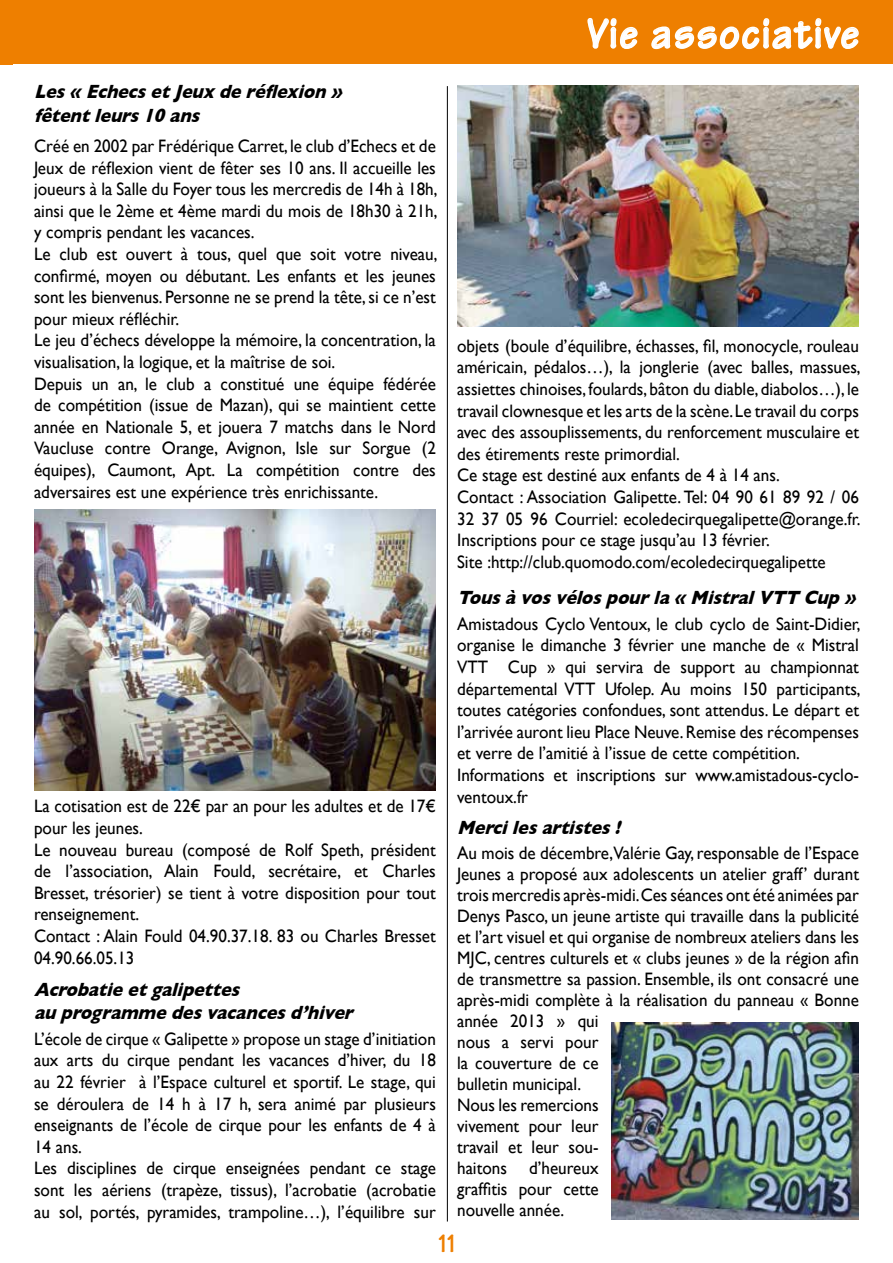
<style>
.page{position:relative;width:893px;height:1263px;background:#fff}
.page>*{position:absolute;margin:0;border:0;box-sizing:border-box;transform-origin:0 0}
.t1{font:700 45px "Tekton";letter-spacing:.04em;color:#fff;scale:.9 1}
.t2{font:700 27px "Tekton";color:#ee7f00}
.t3{font:italic 700 19.5px/23.4px "Gill Sans";color:#000;scale:.9 1}
.t4{font:18px/21.6px "Gill Sans";color:#000;scale:.95 1}
</style>
<div class="page">
<div style="left:0;top:0;width:893px;height:64px;background:#ee7f00"></div>
<svg style="left:587px;top:18px;width:51px;height:31px"></svg>
<svg style="left:651px;top:18px;width:208px;height:32px"></svg>
<img style="left:34px;top:510px;width:402px;height:281px">
<hr style="left:447px;top:86px;width:1px;height:1135px;background:#000">
<img style="left:611px;top:1022px;width:248px;height:197px">
<img style="left:457px;top:85px;width:402px;height:242px">
<p class="t3" style="left:34px;top:80px;width:350px">Les« EchecsetJeuxderéflexion » fêtentleurs10ans</p>
<p class="t4" style="left:34px;top:135px;width:426px">Créé en 2002 par Frédérique Carret, le club d’Echecs et de Jeux de réflexion vient de fêter ses 10 ans. Il accueille les joueurs à la Salle du Foyer tous les mercredis de 14h à 18h, ainsi que le 2ème et 4ème mardi du mois de 18h30 à 21h, y compris pendant les vacances.<br>Le club est ouvert à tous, quel que soit votre niveau, confirmé, moyen ou débutant. Les enfants et les jeunes sont les bienvenus. Personne ne se prend la tête, si ce n’est pour mieux réfléchir.<br>Le jeu d’échecs développe la mémoire, la concentration, la visualisation, la logique, et la maîtrise de soi.<br>Depuis un an, le club a constitué une équipe fédérée de compétition (issue de Mazan), qui se maintient cette année en Nationale 5, et jouera 7 matchs dans le Nord Vaucluse contre Orange, Avignon, Isle sur Sorgue (2 équipes), Caumont, Apt. La compétition contre des adversaires est une expérience très enrichissante.</p>
<p class="t4" style="left:34px;top:795px;width:425px">La cotisation est de 22€ par an pour les adultes et de 17€ pour les jeunes.<br>Le nouveau bureau (composé de Rolf Speth, président de l’association, Alain Fould, secrétaire, et Charles Bresset, trésorier) se tient à votre disposition pour tout renseignement.<br>Contact : Alain Fould 04.90.37.18. 83 ou Charles Bresset 04.90.66.05.13</p>
<p class="t3" style="left:34px;top:977px;width:362px">Acrobatieetgalipettes auprogrammedesvacancesd’hiver</p>
<p class="t4" style="left:34px;top:1028px;width:425px">L’école de cirque « Galipette » propose un stage d’initiation aux arts du cirque pendant les vacances d’hiver, du 18 au 22 février à l’Espace culturel et sportif. Le stage, qui se déroulera de 14 h à 17 h, sera animé par plusieurs enseignants de l’école de cirque pour les enfants de 4 à 14 ans.<br>Les disciplines de cirque enseignées pendant ce stage sont les aériens (trapèze, tissus), l’acrobatie (acrobatie au sol, portés, pyramides, trampoline…), l’équilibre sur</p>
<h1 class="t1" style="left:587px;top:5px;width:303px">Vie associative</h1>
<p class="t4" style="left:457px;top:335px;width:426px">objets (boule d’équilibre, échasses, fil, monocycle, rouleau américain, pédalos…), la jonglerie (avec balles, massues, assiettes chinoises, foulards, bâton du diable, diabolos…), le travail clownesque et les arts de la scène. Le travail du corps avec des assouplissements, du renforcement musculaire et des étirements reste primordial.<br>Ce stage est destiné aux enfants de 4 à 14 ans.<br>Contact : Association Galipette. Tel: 04 90 61 89 92 / 06<br>32 37 05 96 Courriel: ecoledecirquegalipette@orange.fr.<br>Inscriptions pour ce stage jusqu’au 13 février.<br>Site :http://club.quomodo.com/ecoledecirquegalipette</p>
<p class="t3" style="left:457px;top:585px;width:450px">Tousàvosvélospourla« MistralVTT Cup »</p>
<p class="t4" style="left:457px;top:613px;width:426px">Amistadous Cyclo Ventoux, le club cyclo de Saint-Didier, organise le dimanche 3 février une manche de « Mistral VTT Cup » qui servira de support au championnat départemental VTT Ufolep. Au moins 150 participants, toutes catégories confondues, sont attendus. Le départ et l’arrivée auront lieu Place Neuve. Remise des récompenses et verre de l’amitié à l’issue de cette compétition.<br>Informations et inscriptions sur www.amistadous-cyclo&shy;ventoux.fr</p>
<p class="t3" style="left:457px;top:816px;width:189px">Merci lesartistes!</p>
<p class="t4" style="left:457px;top:843px;width:425px;line-height:21px">Au mois de décembre,Valérie Gay, responsable de l’Espace Jeunes a proposé aux adolescents un atelier graff’ durant trois mercredis après-midi. Ces séances ont été animées par Denys Pasco, un jeune artiste qui travaille dans la publicité et l’art visuel et qui organise de nombreux ateliers dans les MJC, centres culturels et « clubs jeunes » de la région afin de transmettre sa passion. Ensemble, ils ont consacré une après-midi complète à la réalisation du panneau « Bonne année 2013 » qui<br>nous a servi pour<br>la couverture de ce<br>bulletin municipal.<br>Nous les remercions<br>vivement pour leur<br>travail et leur sou-<br>haitons d’heureux<br>graffitis pour cette<br>nouvelle année.</p>
<h2 class="t2" style="left:438px;top:1226px;width:19px">11</h2>
</div>
